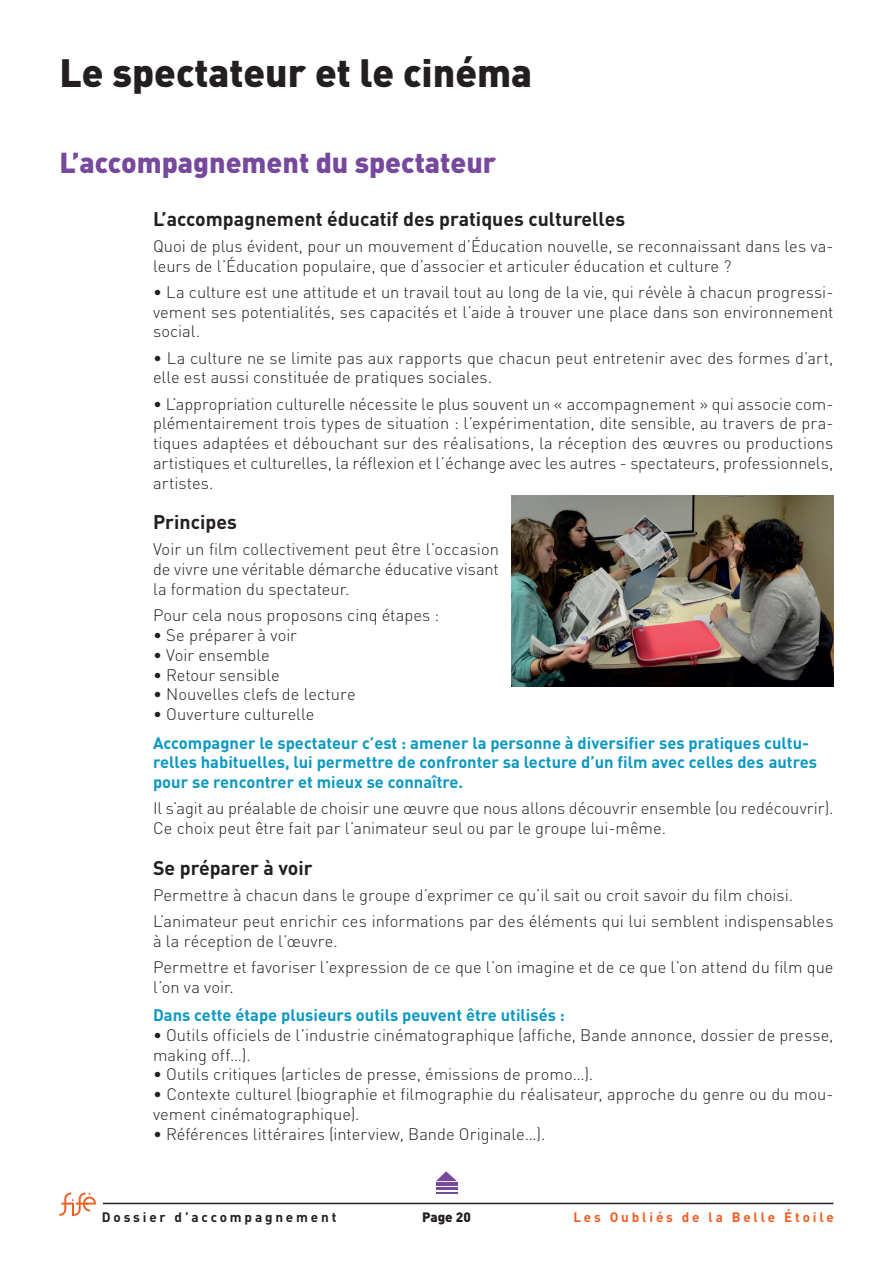
<style>
.page{position:relative;width:893px;height:1263px;background:#fff}
.page>*{position:absolute;margin:0;border:0;box-sizing:border-box;transform-origin:0 0}
.t1{font:900 39px "DIN Pro";color:#231f20}
.t2{font:900 28.5px "DIN Pro";color:#77499d}
.t3{font:700 19.5px "DIN Pro";color:#231f20}
.t4{font:300 16.5px/19.8px "DIN Pro";color:#231f20}
.t5{font:700 16.5px/19.8px "DIN Pro";color:#0a98c2}
.t6{font:700 13.5px "DIN Pro";letter-spacing:.21em;color:#f25d21}
.t7{font:700 13.5px "DIN Pro";letter-spacing:.21em;color:#231f20}
.t8{font:900 13.5px "DIN Pro";color:#231f20}
</style>
<div class="page">
<hr style="left:103px;top:1203px;width:730px;height:1px;background:#231f20">
<svg style="left:59px;top:1192px;width:37px;height:24px"></svg>
<hr style="left:436px;top:1191px;width:21px;height:2px;background:#77499d">
<hr style="left:436px;top:1187px;width:21px;height:3px;background:#77499d">
<hr style="left:436px;top:1182px;width:21px;height:4px;background:#77499d">
<svg style="left:436px;top:1171px;width:21px;height:10px"></svg>
<img style="left:512px;top:495px;width:321px;height:192px">
<h1 class="t1" style="left:60px;top:40px;width:474px">Le spectateur et le cinéma</h1>
<h2 class="t2" style="left:60px;top:138px;width:438px">L’accompagnement du spectateur</h2>
<p class="t3" style="left:153px;top:202px;width:474px">L’accompagnement éducatif des pratiques culturelles</p>
<p class="t4" style="left:153px;top:235px;width:682px">Quoi de plus évident, pour un mouvement d’Éducation nouvelle, se reconnaissant dans les va&shy;leurs de l’Éducation populaire, que d’associer et articuler éducation et culture ?</p>
<p class="t4" style="left:153px;top:281px;width:682px;text-align:justify">• La culture est une attitude et un travail tout au long de la vie, qui révèle à chacun progressi&shy;vement ses potentialités, ses capacités et l’aide à trouver une place dans son environnement social.</p>
<p class="t4" style="left:153px;top:346px;width:682px">• La culture ne se limite pas aux rapports que chacun peut entretenir avec des formes d’art, elle est aussi constituée de pratiques sociales.</p>
<p class="t4" style="left:153px;top:392px;width:682px;text-align:justify">• L’appropriation culturelle nécessite le plus souvent un « accompagnement » qui associe com&shy;plémentairement trois types de situation : l’expérimentation, dite sensible, au travers de pra&shy;tiques adaptées et débouchant sur des réalisations, la réception des œuvres ou productions artistiques et culturelles, la réflexion et l’échange avec les autres - spectateurs, professionnels, artistes.</p>
<p class="t3" style="left:153px;top:506px;width:85px">Principes</p>
<p class="t4" style="left:153px;top:538px;width:347px;text-align:justify">Voir un film collectivement peut être l’occasion de vivre une véritable démarche éducative visant la formation du spectateur.</p>
<p class="t4" style="left:153px;top:604px;width:288px">Pour cela nous proposons cinq étapes :</p>
<p class="t4" style="left:153px;top:624px;width:145px">• Se préparer à voir</p>
<p class="t4" style="left:153px;top:643px;width:118px">• Voir ensemble</p>
<p class="t4" style="left:153px;top:663px;width:128px">• Retour sensible</p>
<p class="t4" style="left:153px;top:683px;width:204px">• Nouvelles clefs de lecture</p>
<p class="t4" style="left:153px;top:703px;width:163px">• Ouverture culturelle</p>
<p class="t5" style="left:153px;top:731px;width:665px">Accompagner le spectateur c’est : amener la personne à diversifier ses pratiques cultu&shy;relles habituelles, lui permettre de confronter sa lecture d’un film avec celles des autres pour se rencontrer et mieux se connaître.</p>
<p class="t4" style="left:153px;top:797px;width:682px">Il s’agit au préalable de choisir une œuvre que nous allons découvrir ensemble (ou redécouvrir).<br>Ce choix peut être fait par l’animateur seul ou par le groupe lui-même.</p>
<p class="t3" style="left:153px;top:851px;width:161px">Se préparer à voir</p>
<p class="t4" style="left:153px;top:880px;width:682px;line-height:26.2px">Permettre à chacun dans le groupe d’exprimer ce qu’il sait ou croit savoir du film choisi.<br>L’animateur peut enrichir ces informations par des éléments qui lui semblent indispensables</p>
<p class="t4" style="left:153px;top:926px;width:682px;line-height:26.2px">à la réception de l’œuvre.<br>Permettre et favoriser l’expression de ce que l’on imagine et de ce que l’on attend du film que</p>
<p class="t4" style="left:153px;top:975px;width:82px">l’on va voir.</p>
<p class="t5" style="left:153px;top:1003px;width:413px">Dans cette étape plusieurs outils peuvent être utilisés :</p>
<p class="t4" style="left:153px;top:1023px;width:682px">• Outils officiels de l’industrie cinématographique (affiche, Bande annonce, dossier de presse, making off…).</p>
<p class="t4" style="left:153px;top:1063px;width:442px">• Outils critiques (articles de presse, émissions de promo…).</p>
<p class="t4" style="left:153px;top:1083px;width:682px">• Contexte culturel (biographie et filmographie du réalisateur, approche du genre ou du mou&shy;vement cinématographique).</p>
<p class="t4" style="left:153px;top:1122px;width:394px">• Références littéraires (interview, Bande Originale…).</p>
<p class="t7" style="left:102px;top:1206px;width:236px">Dossier d’accompagnement</p>
<p class="t8" style="left:422px;top:1205px;width:50px">Page 20</p>
<p class="t6" style="left:573px;top:1206px;width:262px">Les Oubliés de la Belle Étoile</p>
</div>
